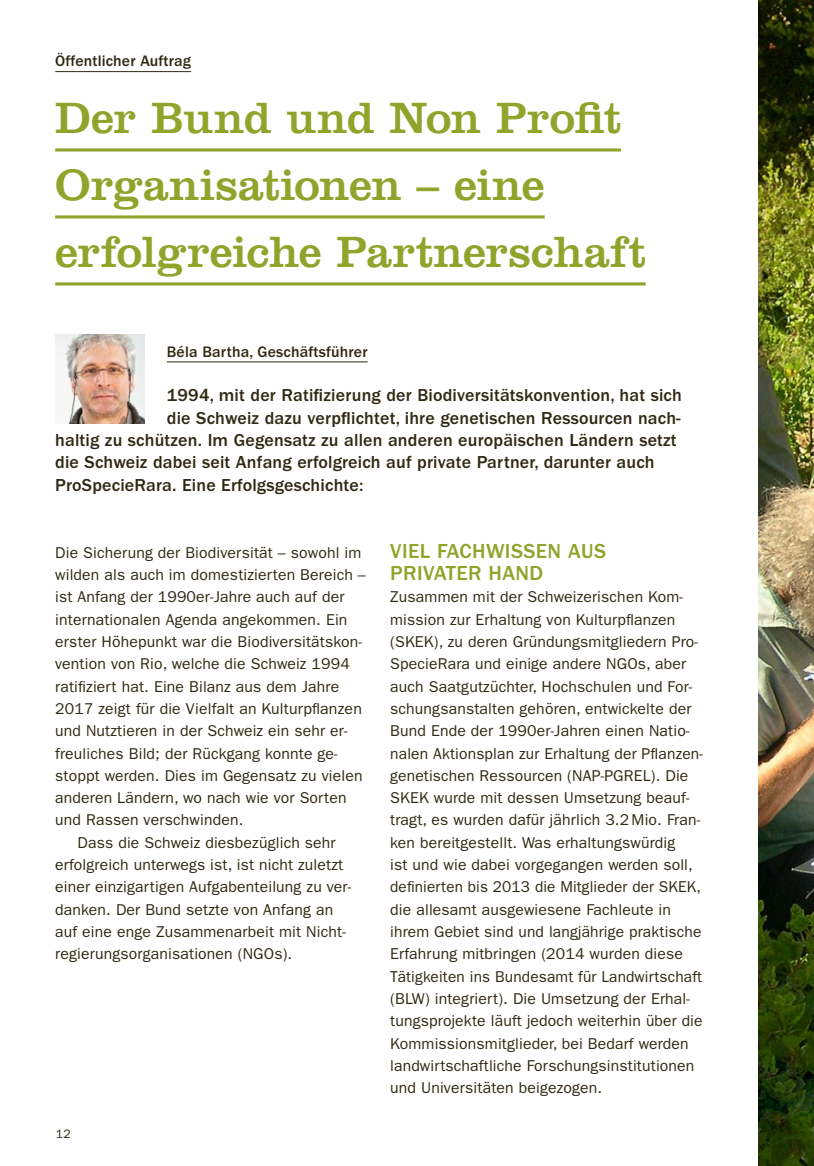
<style>
.page{position:relative;width:814px;height:1166px;background:#fff}
.page>*{position:absolute;margin:0;border:0;box-sizing:border-box;transform-origin:0 0}
.t1{font:45.5px/67px "Clarendon LT Std";letter-spacing:-.01em;color:#8ea42a}
.t2{font:500 21px/22.4px "ITC Franklin Gothic Std";letter-spacing:.02em;color:#8ea42a}
.t3{font:500 17.85px "ITC Franklin Gothic Std";letter-spacing:.01em;color:#2f2912}
.t4{font:15.75px/22.4px "ITC Franklin Gothic Std";letter-spacing:.01em;color:#2f2912}
.t5{font:500 15.75px "ITC Franklin Gothic Std";letter-spacing:.01em;color:#2f2912}
.t6{font:12.25px "ITC Franklin Gothic Std";color:#2f2912}
</style>
<div class="page">
<hr style="left:167px;top:361px;width:200px;height:1px;background:#2f2912">
<hr style="left:55px;top:71px;width:136px;height:1px;background:#2f2912">
<hr style="left:55px;top:148px;width:566px;height:3px;background:#8ea42a">
<hr style="left:55px;top:215px;width:489px;height:3px;background:#8ea42a">
<hr style="left:55px;top:282px;width:590px;height:3px;background:#8ea42a">
<img style="left:55px;top:334px;width:89px;height:90px">
<img style="left:758px;top:0;width:56px;height:1166px">
<p class="t5" style="left:55px;top:52px;width:137px">Öffentlicher Auftrag</p>
<h1 class="t1" style="left:55px;top:85px;width:592px">Der Bund und Non Profit<br>Organisationen – eine erfolgreiche Partnerschaft</h1>
<p class="t5" style="left:167px;top:343px;width:202px">Béla Bartha, Geschäftsführer</p>
<p class="t3" style="left:167px;top:385px;width:516px">1994, mit der Ratifizierung der Biodiversitätskonvention, hat sich</p>
<p class="t3" style="left:167px;top:408px;width:515px">die Schweiz dazu verpflichtet, ihre genetischen Ressourcen nach-</p>
<p class="t3" style="left:55px;top:430px;width:623px">haltig zu schützen. Im Gegensatz zu allen anderen europäischen Ländern setzt</p>
<p class="t3" style="left:55px;top:452px;width:601px">die Schweiz dabei seit Anfang erfolgreich auf private Partner, darunter auch</p>
<p class="t3" style="left:55px;top:475px;width:310px">ProSpecieRara. Eine Erfolgsgeschichte:</p>
<p class="t4" style="left:55px;top:541px;width:308px">Die Sicherung der Biodiversität – sowohl im</p>
<p class="t4" style="left:55px;top:563px;width:312px">wilden als auch im domestizierten Bereich –</p>
<p class="t4" style="left:55px;top:586px;width:291px">ist Anfang der 1990er-Jahre auch auf der</p>
<p class="t4" style="left:55px;top:608px;width:294px">internationalen Agenda angekommen. Ein</p>
<p class="t4" style="left:55px;top:630px;width:308px">erster Höhepunkt war die Biodiversitätskon-</p>
<p class="t4" style="left:55px;top:653px;width:296px">vention von Rio, welche die Schweiz 1994</p>
<p class="t4" style="left:55px;top:675px;width:285px">ratifiziert hat. Eine Bilanz aus dem Jahre</p>
<p class="t4" style="left:55px;top:697px;width:308px">2017 zeigt für die Vielfalt an Kulturpflanzen</p>
<p class="t4" style="left:55px;top:720px;width:294px">und Nutztieren in der Schweiz ein sehr er-</p>
<p class="t4" style="left:55px;top:742px;width:284px">freuliches Bild; der Rückgang konnte ge-</p>
<p class="t4" style="left:55px;top:764px;width:309px">stoppt werden. Dies im Gegensatz zu vielen</p>
<p class="t4" style="left:55px;top:787px;width:293px">anderen Ländern, wo nach wie vor Sorten</p>
<p class="t4" style="left:55px;top:809px;width:190px">und Rassen verschwinden.</p>
<p class="t4" style="left:78px;top:831px;width:259px">Dass die Schweiz diesbezüglich sehr</p>
<p class="t4" style="left:55px;top:854px;width:289px">erfolgreich unterwegs ist, ist nicht zuletzt</p>
<p class="t4" style="left:55px;top:876px;width:297px">einer einzigartigen Aufgabenteilung zu ver-</p>
<p class="t4" style="left:55px;top:898px;width:279px">danken. Der Bund setzte von Anfang an</p>
<p class="t4" style="left:55px;top:920px;width:292px">auf eine enge Zusammenarbeit mit Nicht-</p>
<p class="t4" style="left:55px;top:943px;width:239px">regierungsorganisationen (NGOs).</p>
<p class="t6" style="left:56px;top:1127px;width:16px">12</p>
<h2 class="t2" style="left:390px;top:540px;width:217px">VIEL FACHWISSEN AUS<br>PRIVATER HAND</h2>
<p class="t4" style="left:390px;top:586px;width:314px">Zusammen mit der Schweizerischen Kom&shy;mission zur Erhaltung von Kulturpflanzen (SKEK), zu deren Gründungsmitgliedern Pro-SpecieRara und einige andere NGOs, aber auch Saatgutzüchter, Hochschulen und For&shy;schungsanstalten gehören, entwickelte der Bund Ende der 1990er-Jahren einen Natio&shy;nalen Aktionsplan zur Erhaltung der Pflanzen&shy;genetischen Ressourcen (NAP-PGREL). Die SKEK wurde mit dessen Umsetzung beauf&shy;tragt, es wurden dafür jährlich 3.2 Mio. Fran&shy;ken bereitgestellt. Was erhaltungswürdig<br>ist und wie dabei vorgegangen werden soll, definierten bis 2013 die Mitglieder der SKEK, die allesamt ausgewiesene Fachleute in ihrem Gebiet sind und langjährige praktische Erfahrung mitbringen (2014 wurden diese Tätigkeiten ins Bundesamt für Landwirtschaft (BLW) integriert). Die Umsetzung der Erhal&shy;tungsprojekte läuft jedoch weiterhin über die Kommissionsmitglieder, bei Bedarf werden landwirtschaftliche Forschungsinstitutionen und Universitäten beigezogen.</p>
</div>
